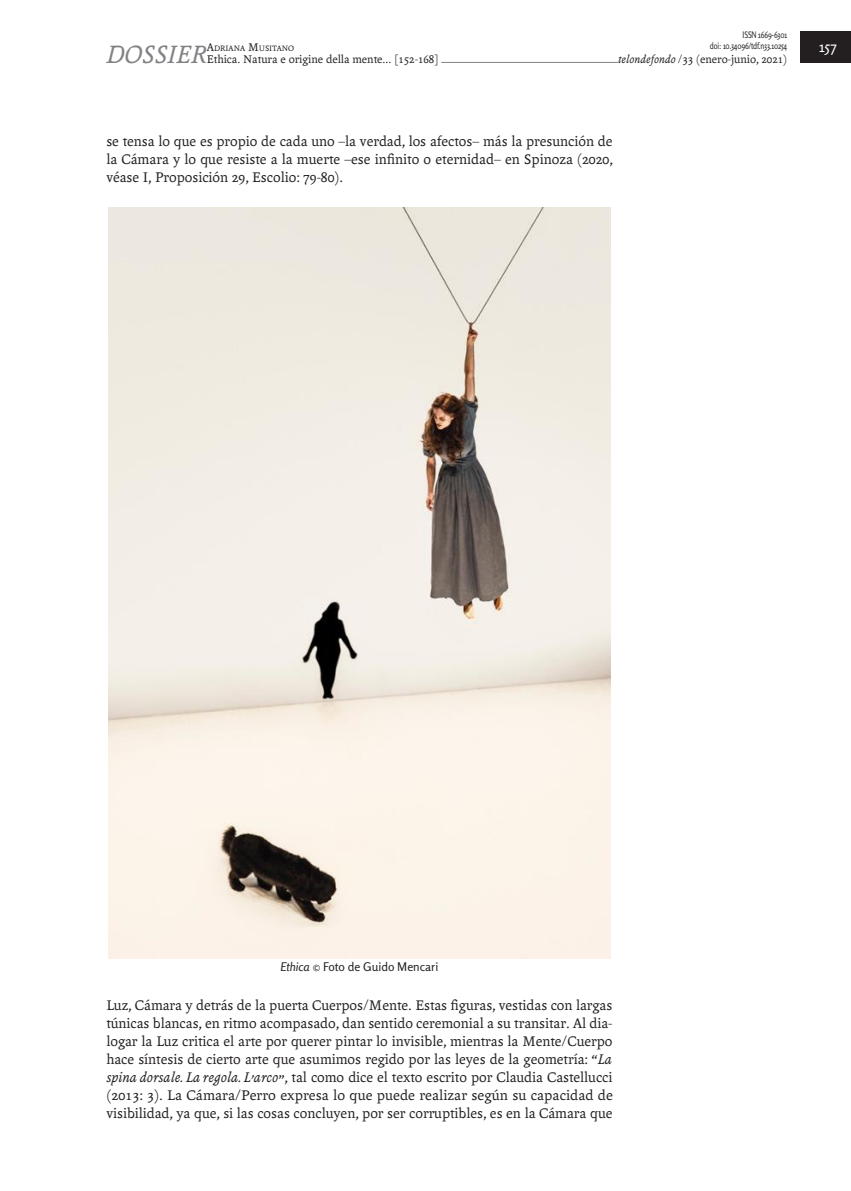
<style>
.page{position:relative;width:851px;height:1191px;background:#fff}
.page>*{position:absolute;margin:0;border:0;box-sizing:border-box;transform-origin:0 0}
.t1{font:italic 27px "Andralis ND Os F";color:#808285}
.t2{font:15px/18px "Andralis ND Os F";color:#231f20;text-align:justify}
.t3{font:15px "Rosario";color:#fff}
.t4{font:12px "Andralis ND Os F";color:#231f20}
.t5{font:12px "Rosario";color:#231f20}
.t6{font:9px/10.8px "Rosario";letter-spacing:-.02em;color:#231f20;text-align:right;scale:.8 1}
.t7{font:8.4px "Andralis ND Os F";color:#231f20}
.s1{font-size:12px}
.s2{font-style:italic}
</style>
<div class="page">
<hr style="left:106px;top:62px;width:598px;height:1px;background:#808285">
<div style="left:618px;top:52px;width:169px;height:15px;background:#fff"></div>
<div style="left:800px;top:32px;width:50px;height:31px;background:#231f20"></div>
<div style="left:106px;top:43px;width:105px;height:24px;background:#fff"></div>
<div style="left:207px;top:52px;width:234px;height:15px;background:#fff"></div>
<img style="left:109px;top:207px;width:501px;height:751px">
<h1 class="t1" style="left:106px;top:40px;width:102px">DOSSIER</h1>
<p class="t7" style="left:207px;top:44px;width:89px"><span class="s1">A</span>DRIANA <span class="s1">M</span>USITANO</p>
<p class="t4" style="left:207px;top:52px;width:233px">Ethica. Natura e origine della mente... [152-168]</p>
<p class="t6" style="left:709px;top:30px;width:98px">ISSN 1669-6301<br>doi: 10.34096/tdf.n33.10254</p>
<p class="t4" style="left:618px;top:52px;width:170px"><span class="s2">telondefondo</span> /33 (enero-junio, 2021)</p>
<p class="t2" style="left:106px;top:132px;width:507px">se tensa lo que es propio de cada uno –la verdad, los afectos– más la presunción de la Cámara y lo que resiste a la muerte –ese infinito o eternidad– en Spinoza (2020, véase I, Proposición 29, Escolio: 79-80).</p>
<p class="t3" style="left:819px;top:38px;width:19px">157</p>
<p class="t5" style="left:280px;top:959px;width:159px"><span class="s2">Ethica</span> © Foto de Guido Mencari</p>
<p class="t2" style="left:106px;top:996px;width:508px">Luz, Cámara y detrás de la puerta Cuerpos/Mente. Estas figuras, vestidas con largas túnicas blancas, en ritmo acompasado, dan sentido ceremonial a su transitar. Al dia&shy;logar la Luz critica el arte por querer pintar lo invisible, mientras la Mente/Cuerpo hace síntesis de cierto arte que asumimos regido por las leyes de la geometría: “<span class="s2">La spina dorsale. La regola. L’arco</span>”, tal como dice el texto escrito por Claudia Castellucci (2013: 3). La Cámara/Perro expresa lo que puede realizar según su capacidad de visibilidad, ya que, si las cosas concluyen, por ser corruptibles, es en la Cámara que</p>
</div>
